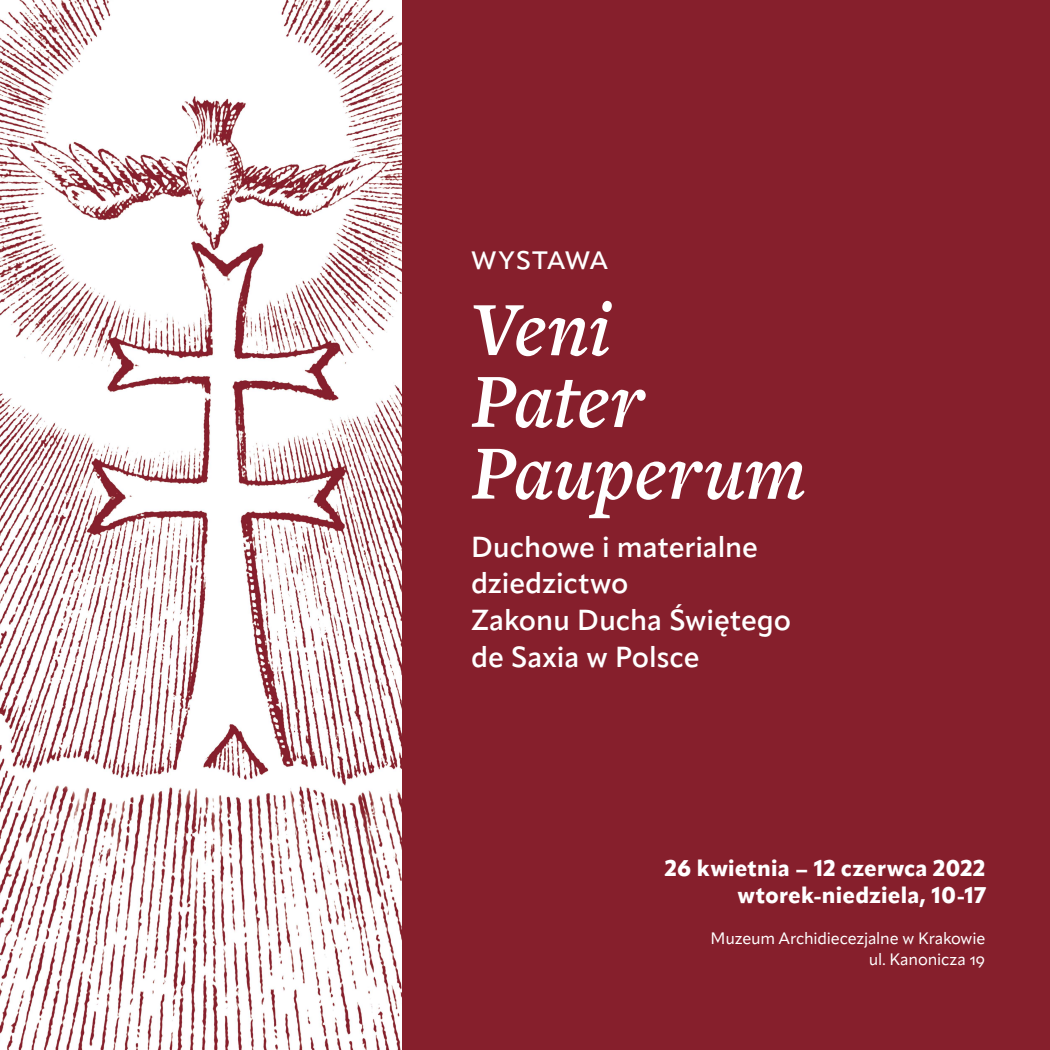
<style>
.page{position:relative;width:1050px;height:1050px;background:#fff}
.page>*{position:absolute;margin:0;border:0;box-sizing:border-box;transform-origin:0 0}
.t1{font:italic 600 79.62px/71.8px "Freight Text Pro";letter-spacing:-.005em;color:#fff}
.t2{font:33.16px "Apparat";letter-spacing:.015em;color:#fff}
.t3{font:600 28.61px/36.7px "Apparat";letter-spacing:-.005em;color:#fff}
.t4{font:800 22.4px/26.5px "Apparat";letter-spacing:.01em;color:#fff;text-align:right}
.t5{font:16.36px/20.4px "Apparat";letter-spacing:-.015em;color:#fff;text-align:right}
</style>
<div class="page">
<div style="left:401px;top:0;width:649px;height:1050px;background:#861f2c"></div>
<img style="left:0;top:0;width:401px;height:1050px">
<p class="t2" style="left:471px;top:237px;width:138px">wystawa</p>
<h1 class="t1" style="left:471px;top:291px;width:337px">Veni<br>Pater<br>Pauperum</h1>
<p class="t3" style="left:471px;top:528px;width:322px">Duchowe i materialne dziedzictwo<br>Zakonu Ducha Świętego de Saxia w Polsce</p>
<p class="t4" style="left:665px;top:855px;width:322px">26 kwietnia – 12 czerwca 2022 wtorek-niedziela, 10-17</p>
<p class="t5" style="left:711px;top:928px;width:276px">Muzeum Archidiecezjalne w Krakowie ul. Kanonicza 19</p>
</div>
